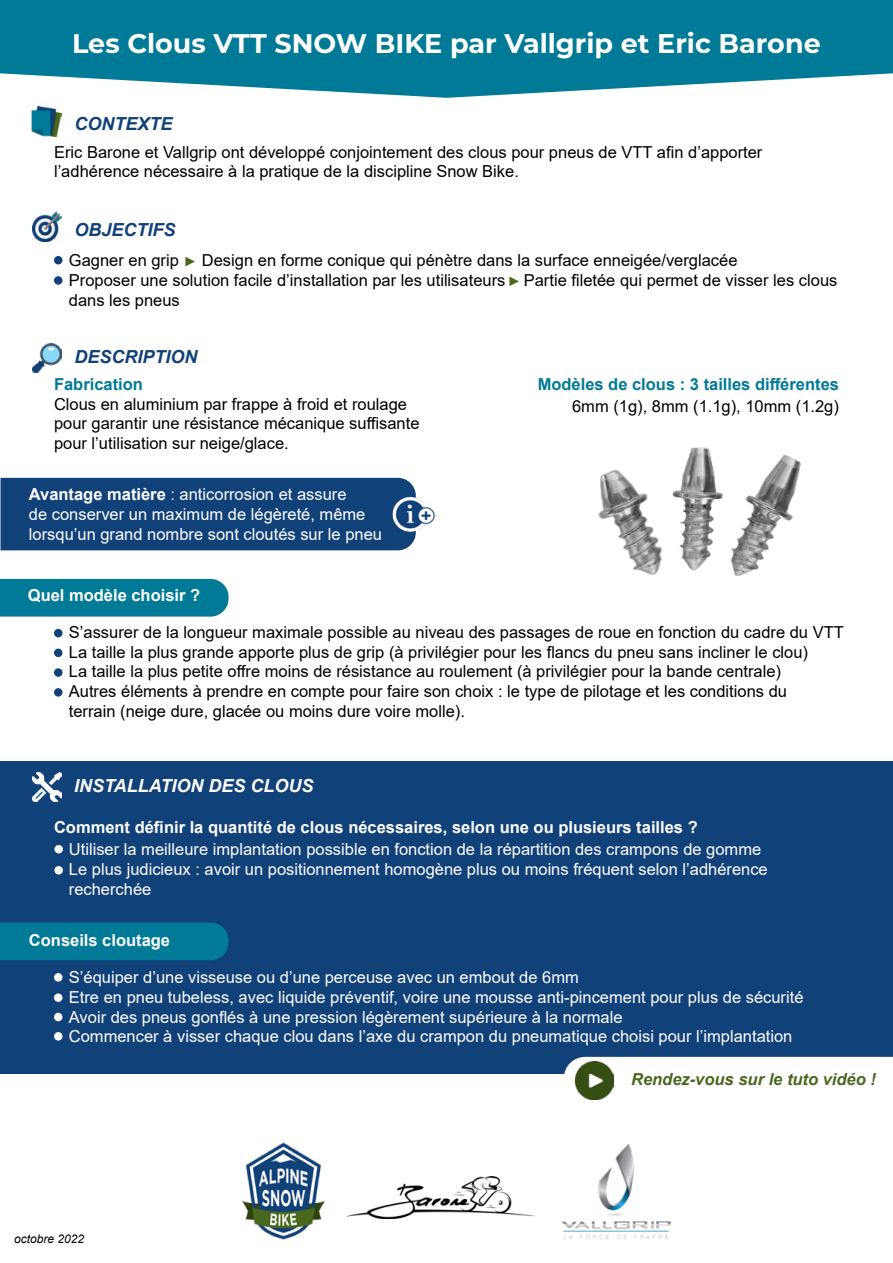
<style>
.page{position:relative;width:893px;height:1263px;background:#fff}
.page>*{position:absolute;margin:0;border:0;box-sizing:border-box;transform-origin:0 0}
.t1{font:700 27px "Montserrat";color:#fff}
.t2{font:italic 700 18px "Arial";color:#114179}
.t3{font:italic 700 18px "Arial";color:#fff}
.t4{font:16.5px/19.8px "Arial";color:#000}
.t5{font:16.5px/19.8px "Arial";color:#fff}
.t6{font:700 16.5px "Arial";color:#fff}
.t7{font:700 16.5px "Arial";color:#007a97}
.t8{font:italic 700 16.5px "Arial";color:#4a671e}
.t9{font:italic 12px "Arial";color:#000}
.s1{font-weight:700}
</style>
<div class="page">
<img style="left:561px;top:1144px;width:109px;height:95px">
<img style="left:348px;top:1176px;width:186px;height:43px">
<img style="left:242px;top:1142px;width:83px;height:97px">
<svg style="left:0;top:0;width:893px;height:98px;background:#208aa4"></svg>
<div style="left:0;top:478px;width:416px;height:72px;background:#114179"></div>
<div style="left:0;top:761px;width:893px;height:313px;background:#114179"></div>
<div style="left:0;top:579px;width:229px;height:38px;background:#007a97"></div>
<div style="left:0;top:922px;width:229px;height:38px;background:#007a97"></div>
<svg style="left:564px;top:1057px;width:329px;height:43px"></svg>
<img style="left:598px;top:447px;width:203px;height:129px">
<img style="left:32px;top:343px;width:30px;height:30px">
<img style="left:32px;top:212px;width:30px;height:29px">
<img style="left:391px;top:494px;width:44px;height:40px">
<img style="left:32px;top:772px;width:30px;height:30px">
<img style="left:32px;top:106px;width:29px;height:30px">
<img style="left:576px;top:1062px;width:37px;height:37px">
<div style="left:54px;top:256px;width:9px;height:8px;background:#114179;border-radius:50%"></div>
<div style="left:54px;top:276px;width:9px;height:9px;background:#114179;border-radius:50%"></div>
<svg style="left:185px;top:257px;width:10px;height:9px"></svg>
<svg style="left:509px;top:277px;width:10px;height:9px"></svg>
<div style="left:54px;top:629px;width:9px;height:8px;background:#114179;border-radius:50%"></div>
<div style="left:54px;top:649px;width:9px;height:8px;background:#114179;border-radius:50%"></div>
<div style="left:54px;top:668px;width:9px;height:9px;background:#114179;border-radius:50%"></div>
<div style="left:54px;top:688px;width:9px;height:9px;background:#114179;border-radius:50%"></div>
<div style="left:54px;top:845px;width:9px;height:8px;background:#fff;border-radius:50%"></div>
<div style="left:54px;top:866px;width:9px;height:8px;background:#fff;border-radius:50%"></div>
<div style="left:54px;top:973px;width:9px;height:8px;background:#fff;border-radius:50%"></div>
<div style="left:54px;top:993px;width:9px;height:9px;background:#fff;border-radius:50%"></div>
<div style="left:54px;top:1013px;width:9px;height:8px;background:#fff;border-radius:50%"></div>
<div style="left:54px;top:1032px;width:9px;height:8px;background:#fff;border-radius:50%"></div>
<h1 class="t1" style="left:72px;top:24px;width:750px">Les Clous VTT SNOW BIKE par Vallgrip et Eric Barone</h1>
<p class="t2" style="left:74px;top:111px;width:100px">CONTEXTE</p>
<p class="t4" style="left:54px;top:142px;width:710px">Eric Barone et Vallgrip ont développé conjointement des clous pour pneus de VTT afin d’apporter l’adhérence nécessaire à la pratique de la discipline Snow Bike.</p>
<p class="t2" style="left:74px;top:218px;width:103px">OBJECTIFS</p>
<p class="t4" style="left:69px;top:250px;width:770px;text-indent:133px">Design en forme conique qui pénètre dans la surface enneigée/verglacée<br>Proposer une solution facile d’installation par les utilisateurs Partie filetée qui permet de visser les clous dans les pneus</p>
<p class="t4" style="left:69px;top:250px;width:112px">Gagner en grip</p>
<p class="t2" style="left:74px;top:345px;width:125px">DESCRIPTION</p>
<p class="t7" style="left:54px;top:372px;width:90px">Fabrication</p>
<p class="t4" style="left:54px;top:394px;width:367px">Clous en aluminium par frappe à froid et roulage pour garantir une résistance mécanique suffisante pour l’utilisation sur neige/glace.</p>
<p class="t5" style="left:29px;top:484px;width:355px"><span class="s1">Avantage matière</span> : anticorrosion et assure<br>de conserver un maximum de légèreté, même lorsqu’un grand nombre sont cloutés sur le pneu</p>
<p class="t7" style="left:538px;top:372px;width:303px">Modèles de clous : 3 tailles différentes</p>
<p class="t4" style="left:572px;top:396px;width:268px">6mm (1g), 8mm (1.1g), 10mm (1.2g)</p>
<p class="t6" style="left:28px;top:584px;width:174px">Quel modèle choisir ?</p>
<p class="t4" style="left:69px;top:622px;width:776px">S’assurer de la longueur maximale possible au niveau des passages de roue en fonction du cadre du VTT La taille la plus grande apporte plus de grip (à privilégier pour les flancs du pneu sans incliner le clou)<br>La taille la plus petite offre moins de résistance au roulement (à privilégier pour la bande centrale)<br>Autres éléments à prendre en compte pour faire son choix : le type de pilotage et les conditions du<br>terrain (neige dure, glacée ou moins dure voire molle).</p>
<p class="t3" style="left:74px;top:774px;width:241px">INSTALLATION DES CLOUS</p>
<p class="t6" style="left:54px;top:816px;width:645px">Comment définir la quantité de clous nécessaires, selon une ou plusieurs tailles ?</p>
<p class="t5" style="left:69px;top:839px;width:700px">Utiliser la meilleure implantation possible en fonction de la répartition des crampons de gomme<br>Le plus judicieux : avoir un positionnement homogène plus ou moins fréquent selon l’adhérence recherchée</p>
<p class="t6" style="left:29px;top:928px;width:143px">Conseils cloutage</p>
<p class="t5" style="left:69px;top:967px;width:736px">S’équiper d’une visseuse ou d’une perceuse avec un embout de 6mm<br>Etre en pneu tubeless, avec liquide préventif, voire une mousse anti-pincement pour plus de sécurité Avoir des pneus gonflés à une pression légèrement supérieure à la normale<br>Commencer à visser chaque clou dans l’axe du crampon du pneumatique choisi pour l’implantation</p>
<p class="t8" style="left:631px;top:1068px;width:246px">Rendez-vous sur le tuto vidéo !</p>
<p class="t9" style="left:14px;top:1231px;width:72px">octobre 2022</p>
</div>
